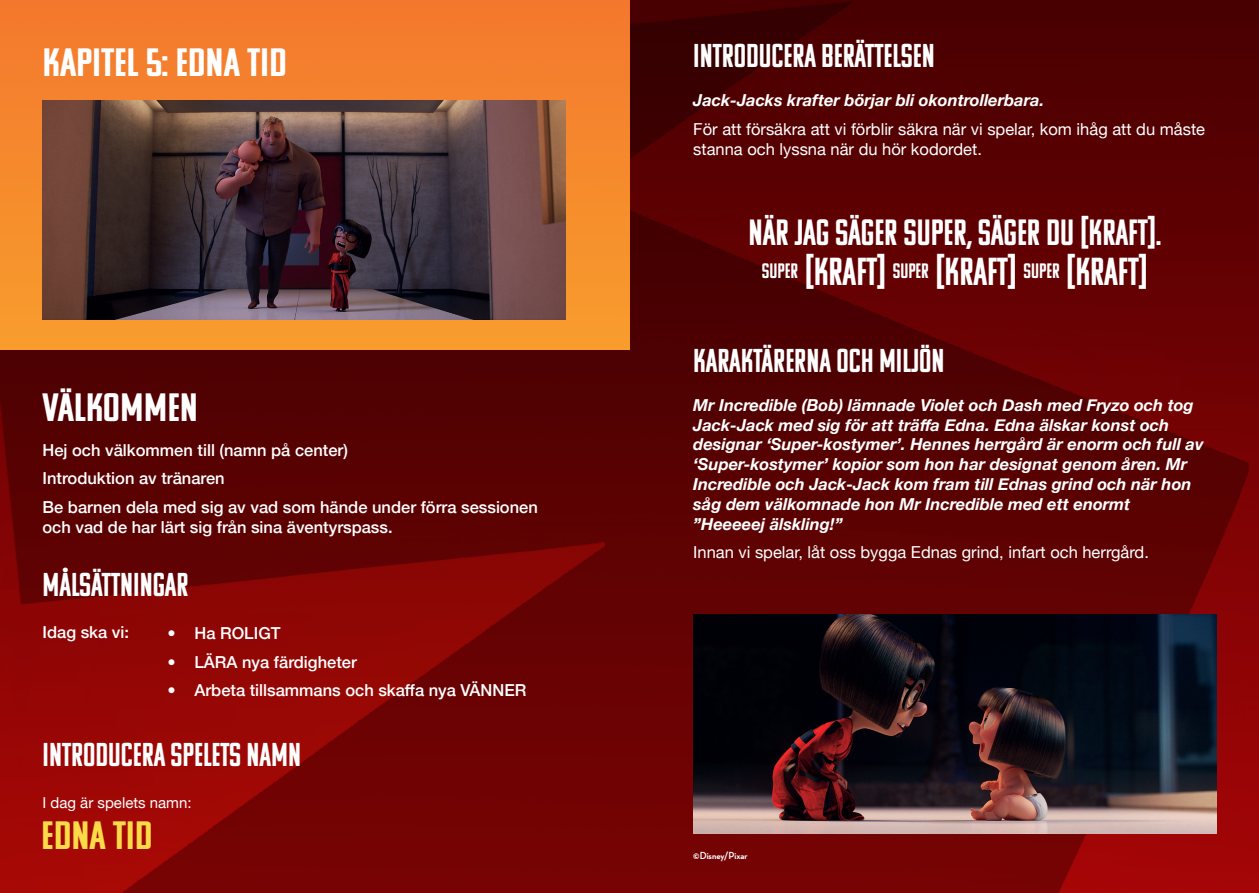
<style>
.page{position:relative;width:1259px;height:893px;background:#fff}
.page>*{position:absolute;margin:0;border:0;box-sizing:border-box;transform-origin:0 0}
.t1{font:39.45px "Komu A";color:#fff;scale:1.17 1}
.t2{font:39.45px "Komu A";color:#fbdc48;scale:1.17 1}
.t3{font:39px "Komu A";color:#fff}
.t4{font:36.45px "Komu A";color:#fff}
.t5{font:33px "Komu A";color:#fff}
.t6{font:italic 700 16.5px/19.8px "Helvetica Neue";color:#fff}
.t7{font:500 16.5px/28.3px "Helvetica Neue";color:#fff}
.t8{font:16.5px/19.8px "Helvetica Neue";color:#fff}
.t9{font:15px "Helvetica Neue";color:#fff}
.t10{font:700 10.5px "Neutra Disp";color:#fff}
</style>
<div class="page">
<img style="left:0;top:0;width:1259px;height:893px">
<img style="left:0;top:0;width:629px;height:350px">
<img style="left:43px;top:101px;width:523px;height:219px">
<img style="left:693px;top:614px;width:523px;height:219px">
<h1 class="t1" style="left:43px;top:42px;width:210px">KAPITEL 5: EDNA TID</h1>
<h1 class="t1" style="left:43px;top:387px;width:134px">VÄLKOMMEN</h1>
<p class="t7" style="left:43px;top:435px;width:497px">Hej och välkommen till (namn på center)<br>Introduktion av tränaren<br>Be barnen dela med sig av vad som hände under förra sessionen</p>
<p class="t7" style="left:43px;top:511px;width:352px">och vad de har lärt sig från sina äventyrspass.</p>
<h3 class="t5" style="left:43px;top:568px;width:148px">MÅLSÄTTNINGAR</h3>
<p class="t7" style="left:43px;top:617px;width:88px">Idag ska vi:</p>
<p class="t7" style="left:167px;top:618px;width:115px">• Ha ROLIGT</p>
<p class="t7" style="left:167px;top:646px;width:191px">• LÄRA nya färdigheter</p>
<p class="t7" style="left:167px;top:674px;width:360px">• Arbeta tillsammans och skaffa nya VÄNNER</p>
<h3 class="t5" style="left:43px;top:738px;width:260px">INTRODUCERA SPELETS NAMN</h3>
<p class="t9" style="left:43px;top:791px;width:150px">I dag är spelets namn:</p>
<h1 class="t2" style="left:41px;top:815px;width:97px">EDNA TID</h1>
<h3 class="t5" style="left:693px;top:39px;width:243px">INTRODUCERA BERÄTTELSEN</h3>
<p class="t6" style="left:693px;top:91px;width:352px">Jack-Jacks krafter börjar bli okontrollerbara.</p>
<p class="t8" style="left:693px;top:120px;width:513px">För att försäkra att vi förblir säkra när vi spelar, kom ihåg att du måste stanna och lyssna när du hör kodordet.</p>
<h3 class="t4" style="left:748px;top:214px;width:414px">NÄR JAG SÄGER SUPER, SÄGER DU [KRAFT].</h3>
<h2 class="t3" style="left:762px;top:251px;width:387px"><sup>SUPER</sup> [KRAFT] <sup>SUPER</sup> [KRAFT] <sup>SUPER</sup> [KRAFT]</h2>
<h3 class="t5" style="left:693px;top:343px;width:253px">KARAKTÄRERNA OCH MILJÖN</h3>
<p class="t6" style="left:693px;top:395px;width:512px">Mr Incredible (Bob) lämnade Violet och Dash med Fryzo och tog Jack-Jack med sig för att träffa Edna. Edna älskar konst och designar ‘Super-kostymer’. Hennes herrgård är enorm och full av ‘Super-kostymer’ kopior som hon har designat genom åren. Mr Incredible och Jack-Jack kom fram till Ednas grind och när hon såg dem välkomnade hon Mr Incredible med ett enormt ”Heeeeej älskling!”</p>
<p class="t8" style="left:693px;top:543px;width:457px">Innan vi spelar, låt oss bygga Ednas grind, infart och herrgård.</p>
<p class="t10" style="left:693px;top:849px;width:56px">©Disney/Pixar</p>
</div>
